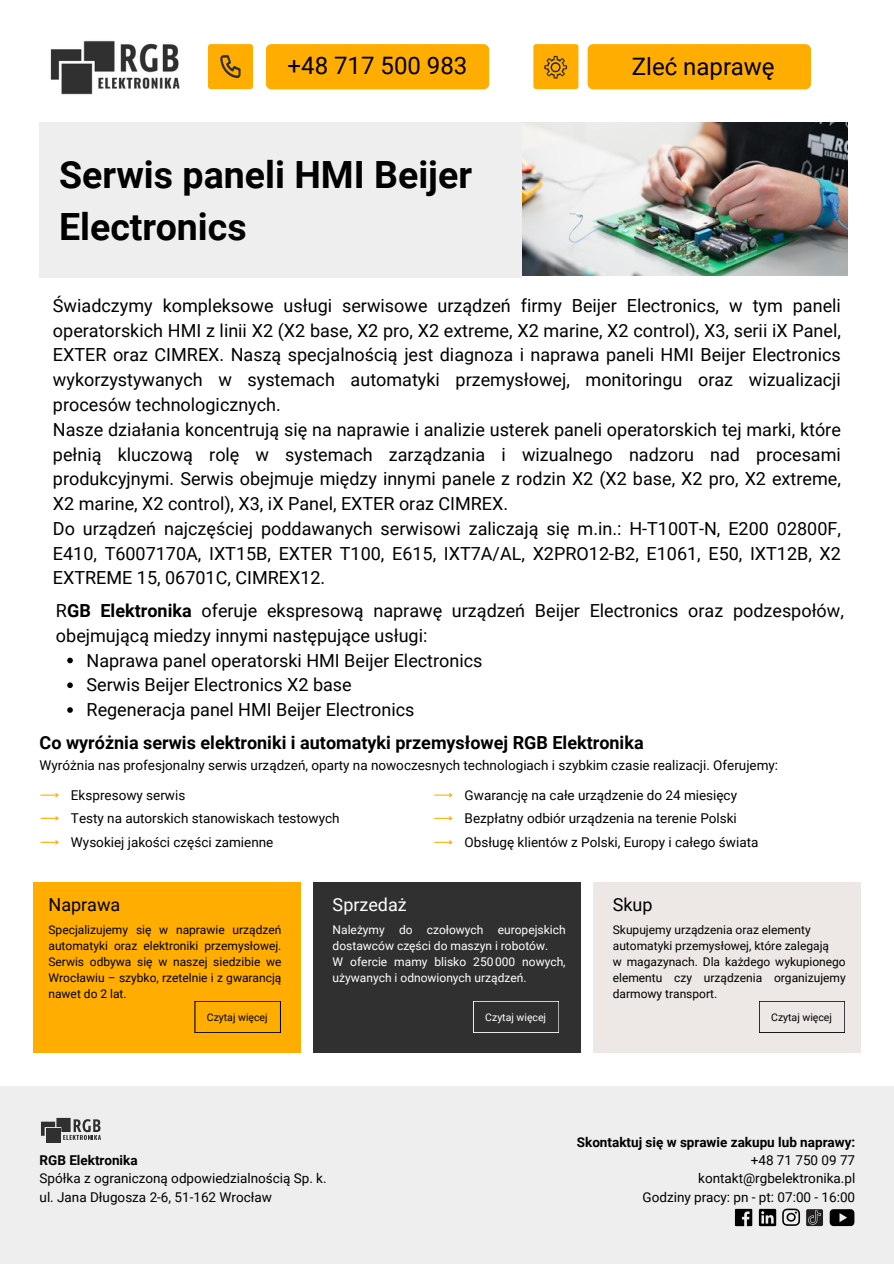
<style>
.page{position:relative;width:894px;height:1264px;background:#fff}
.page>*{position:absolute;margin:0;border:0;box-sizing:border-box;transform-origin:0 0}
.t1{font:700 37.5px/51.8px "Roboto";color:#000}
.t2{font:24px "Roboto";color:#000}
.t3{font:18px/24.8px "Roboto";color:#000;text-align:justify}
.t4{font:700 18px "Roboto";color:#000}
.t5{font:18px "Roboto";color:#fff}
.t6{font:13.5px "Roboto";color:#000}
.t7{font:700 13.5px "Roboto";color:#000}
.t8{font:12px/16px "Roboto";color:#000;text-align:justify}
.t9{font:12px/16px "Roboto";color:#fff}
.t10{font:10.5px "Roboto";color:#000}
.t11{font:10.5px "Roboto";color:#fff}
.s1{font-weight:700}
</style>
<div class="page">
<img style="left:50px;top:40px;width:130px;height:55px">
<svg style="left:208px;top:44px;width:45px;height:45px;background:#eea305"></svg>
<svg style="left:533px;top:44px;width:45px;height:45px;background:#eea306"></svg>
<img style="left:522px;top:123px;width:325px;height:153px">
<div style="left:40px;top:123px;width:482px;height:155px;background:#eee"></div>
<div style="left:266px;top:44px;width:223px;height:45px;background:#ffad00;border-radius:6px"></div>
<div style="left:587px;top:44px;width:223px;height:45px;background:#ffad00;border-radius:6px"></div>
<div style="left:0;top:1086px;width:893px;height:177px;background:#eee"></div>
<div style="left:46px;top:1128px;width:14px;height:14px;background:#303030"></div>
<svg style="left:41px;top:1117px;width:60px;height:22px"></svg>
<div style="left:33px;top:882px;width:268px;height:171px;background:#ffad00"></div>
<div style="left:313px;top:882px;width:268px;height:171px;background:#303030"></div>
<div style="left:592px;top:882px;width:268px;height:171px;background:#ede8e6"></div>
<div style="left:195px;top:1001px;width:85px;height:31px;border:1px solid #000"></div>
<div style="left:473px;top:1001px;width:85px;height:31px;border:1px solid #fff"></div>
<div style="left:759px;top:1001px;width:85px;height:31px;border:1px solid #000"></div>
<svg style="left:41px;top:793px;width:18px;height:5px"></svg>
<svg style="left:41px;top:816px;width:18px;height:5px"></svg>
<svg style="left:41px;top:840px;width:18px;height:5px"></svg>
<svg style="left:434px;top:793px;width:19px;height:5px"></svg>
<svg style="left:434px;top:816px;width:19px;height:5px"></svg>
<svg style="left:434px;top:840px;width:19px;height:5px"></svg>
<svg style="left:782px;top:1208px;width:17px;height:17px"></svg>
<svg style="left:758px;top:1208px;width:18px;height:18px"></svg>
<svg style="left:734px;top:1208px;width:18px;height:18px"></svg>
<svg style="left:829px;top:1209px;width:25px;height:16px"></svg>
<svg style="left:806px;top:1209px;width:16px;height:16px"></svg>
<svg style="left:67px;top:657px;width:6px;height:6px"></svg>
<svg style="left:67px;top:682px;width:6px;height:6px"></svg>
<svg style="left:67px;top:707px;width:6px;height:5px"></svg>
<p class="t2" style="left:287px;top:52px;width:181px">+48 717 500 983</p>
<p class="t1" style="left:59px;top:149px;width:414px">Serwis paneli HMI Beijer<br>Electronics</p>
<p class="t2" style="left:631px;top:53px;width:144px">Zleć naprawę</p>
<p class="t3" style="left:53px;top:293px;width:789px">Świadczymy kompleksowe usługi serwisowe urządzeń firmy Beijer Electronics, w tym paneli operatorskich HMI z linii X2 (X2 base, X2 pro, X2 extreme, X2 marine, X2 control), X3, serii iX Panel, EXTER oraz CIMREX. Naszą specjalnością jest diagnoza i naprawa paneli HMI Beijer Electronics wykorzystywanych w systemach automatyki przemysłowej, monitoringu oraz wizualizacji procesów technologicznych.</p>
<p class="t3" style="left:53px;top:417px;width:789px">Nasze działania koncentrują się na naprawie i analizie usterek paneli operatorskich tej marki, które pełnią kluczową rolę w systemach zarządzania i wizualnego nadzoru nad procesami produkcyjnymi. Serwis obejmuje między innymi panele z rodzin X2 (X2 base, X2 pro, X2 extreme, X2 marine, X2 control), X3, iX Panel, EXTER oraz CIMREX.</p>
<p class="t3" style="left:53px;top:516px;width:789px">Do urządzeń najczęściej poddawanych serwisowi zaliczają się m.in.: H-T100T-N, E200 02800F, E410, T6007170A, IXT15B, EXTER T100, E615, IXT7A/AL, X2PRO12-B2, E1061, E50, IXT12B, X2<br>EXTREME 15, 06701C, CIMREX12.</p>
<p class="t3" style="left:56px;top:598px;width:789px">R<span class="s1">GB Elektronika</span> oferuje ekspresową naprawę urządzeń Beijer Electronics oraz podzespołów, obejmującą miedzy innymi następujące usługi:</p>
<p class="t3" style="left:87px;top:648px;width:397px">Naprawa panel operatorski HMI Beijer Electronics</p>
<p class="t3" style="left:87px;top:673px;width:266px">Serwis Beijer Electronics X2 base</p>
<p class="t3" style="left:87px;top:697px;width:329px">Regeneracja panel HMI Beijer Electronics</p>
<p class="t4" style="left:40px;top:732px;width:605px">Co wyróżnia serwis elektroniki i automatyki przemysłowej RGB Elektronika</p>
<p class="t6" style="left:40px;top:757px;width:740px">Wyróżnia nas profesjonalny serwis urządzeń, oparty na nowoczesnych technologiach i szybkim czasie realizacji. Oferujemy:</p>
<p class="t6" style="left:71px;top:787px;width:116px">Ekspresowy serwis</p>
<p class="t6" style="left:71px;top:810px;width:270px">Testy na autorskich stanowiskach testowych</p>
<p class="t6" style="left:71px;top:834px;width:204px">Wysokiej jakości części zamienne</p>
<p class="t6" style="left:464px;top:787px;width:274px">Gwarancję na całe urządzenie do 24 miesięcy</p>
<p class="t6" style="left:464px;top:810px;width:274px">Bezpłatny odbiór urządzenia na terenie Polski</p>
<p class="t6" style="left:464px;top:834px;width:295px">Obsługę klientów z Polski, Europy i całego świata</p>
<p class="t3" style="left:48px;top:892px;width:73px">Naprawa</p>
<p class="t5" style="left:332px;top:893px;width:76px">Sprzedaż</p>
<p class="t3" style="left:612px;top:892px;width:41px">Skup</p>
<p class="t8" style="left:48px;top:922px;width:234px">Specjalizujemy się w naprawie urządzeń automatyki oraz elektroniki przemysłowej.<br>Serwis odbywa się w naszej siedzibie we Wrocławiu – szybko, rzetelnie i z gwarancją nawet do 2 lat.</p>
<p class="t10" style="left:207px;top:1010px;width:62px">Czytaj więcej</p>
<p class="t9" style="left:332px;top:922px;width:234px">Należymy do czołowych europejskich dostawców części do maszyn i robotów.</p>
<p class="t9" style="left:332px;top:954px;width:234px">W ofercie mamy blisko 250000 nowych, używanych i odnowionych urządzeń.</p>
<p class="t11" style="left:485px;top:1010px;width:62px">Czytaj więcej</p>
<p class="t8" style="left:612px;top:922px;width:199px">Skupujemy urządzenia oraz elementy</p>
<p class="t8" style="left:612px;top:938px;width:218px">automatyki przemysłowej, które zalegają</p>
<p class="t8" style="left:612px;top:954px;width:234px">w magazynach. Dla każdego wykupionego elementu czy urządzenia organizujemy darmowy transport.</p>
<p class="t10" style="left:771px;top:1010px;width:62px">Czytaj więcej</p>
<p class="t7" style="left:40px;top:1152px;width:99px">RGB Elektronika</p>
<p class="t6" style="left:40px;top:1170px;width:288px">Spółka z ograniczoną odpowiedzialnością Sp. k.</p>
<p class="t6" style="left:40px;top:1188px;width:234px">ul. Jana Długosza 2-6, 51-162 Wrocław</p>
<p class="t7" style="left:576px;top:1134px;width:280px">Skontaktuj się w sprawie zakupu lub naprawy:</p>
<p class="t6" style="left:750px;top:1152px;width:106px">+48 71 750 09 77</p>
<p class="t6" style="left:698px;top:1170px;width:158px">kontakt@rgbelektronika.pl</p>
<p class="t6" style="left:642px;top:1188px;width:214px">Godziny pracy: pn - pt: 07:00 - 16:00</p>
</div>
